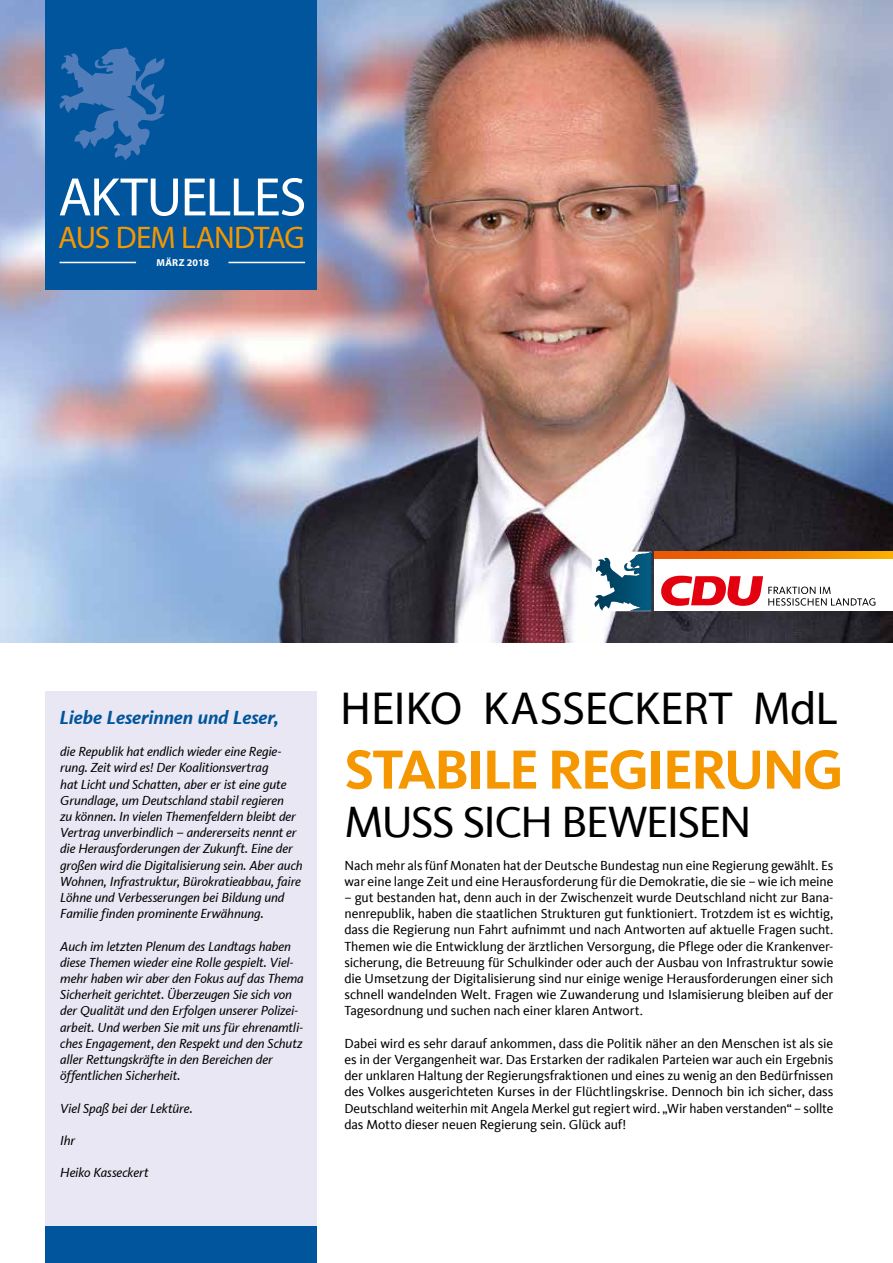
<style>
.page{position:relative;width:893px;height:1263px;background:#fff}
.page>*{position:absolute;margin:0;border:0;box-sizing:border-box;transform-origin:0 0}
.t1{font:700 57px "CDU Kievit Tab";letter-spacing:-.045em;color:#f49700}
.t2{font:54.75px "Myriad Pro";letter-spacing:-.03em;color:#fff}
.t3{font:46.5px "Myriad Pro";color:#000}
.t4{font:45px "CDU Kievit Tab";letter-spacing:-.045em;color:#000}
.t5{font:31.35px "Myriad Pro";letter-spacing:-.03em;color:#f49700}
.t6{font:italic 700 19.5px "CDU Kievit Tab";letter-spacing:-.005em;color:#00559d}
.t7{font:13.5px/16.2px "CDU Kievit Tab";letter-spacing:-.01em;color:#000;text-align:justify}
.t8{font:italic 13.5px/16.2px "CDU Kievit Tab";letter-spacing:-.01em;color:#000}
.t9{font:700 10.2px "Myriad Pro";letter-spacing:.02em;color:#fff}
</style>
<div class="page">
<img style="left:0;top:0;width:893px;height:643px">
<div style="left:46px;top:0;width:271px;height:289px;background:#00559d"></div>
<div style="left:46px;top:1226px;width:271px;height:37px;background:#00559d"></div>
<svg style="left:59px;top:47px;width:106px;height:113px"></svg>
<div style="left:46px;top:691px;width:271px;height:535px;background:#e8e7f3"></div>
<div style="left:655px;top:558px;width:238px;height:53px;background:#fff"></div>
<svg style="left:655px;top:552px;width:238px;height:6px"></svg>
<svg style="left:661px;top:576px;width:214px;height:30px"></svg>
<img style="left:593px;top:552px;width:58px;height:59px">
<hr style="left:60px;top:262px;width:76px;height:1px;background:#fff">
<hr style="left:228px;top:262px;width:77px;height:1px;background:#fff">
<h2 class="t2" style="left:58px;top:163px;width:250px">AKTUELLES</h2>
<h3 class="t5" style="left:58px;top:218px;width:248px">AUS DEM LANDTAG</h3>
<p class="t9" style="left:156px;top:256px;width:54px">MÄRZ 2018</p>
<h3 class="t6" style="left:60px;top:706px;width:221px">Liebe Leserinnen und Leser,</h3>
<p class="t8" style="left:60px;top:744px;width:244px">die Republik hat endlich wieder eine Regie&shy;rung. Zeit wird es! Der Koalitionsvertrag<br>hat Licht und Schatten, aber er ist eine gute Grundlage, um Deutschland stabil regieren<br>zu können. In vielen Themenfeldern bleibt der Vertrag unverbindlich – andererseits nennt er die Herausforderungen der Zukunft. Eine der großen wird die Digitalisierung sein. Aber auch Wohnen, Infrastruktur, Bürokratieabbau, faire Löhne und Verbesserungen bei Bildung und Familie finden prominente Erwähnung.</p>
<p class="t8" style="left:60px;top:938px;width:245px">Auch im letzten Plenum des Landtags haben diese Themen wieder eine Rolle gespielt. Viel&shy;mehr haben wir aber den Fokus auf das Thema Sicherheit gerichtet. Überzeugen Sie sich von der Qualität und den Erfolgen unserer Polizei&shy;arbeit. Und werben Sie mit uns für ehrenamtli&shy;ches Engagement, den Respekt und den Schutz aller Rettungskräfte in den Bereichen der öffentlichen Sicherheit.</p>
<p class="t8" style="left:60px;top:1100px;width:134px">Viel Spaß bei der Lektüre.</p>
<p class="t8" style="left:60px;top:1132px;width:17px">Ihr</p>
<p class="t8" style="left:60px;top:1165px;width:90px">Heiko Kasseckert</p>
<h3 class="t3" style="left:341px;top:679px;width:498px">HEIKO KASSECKERT MdL</h3>
<h1 class="t1" style="left:344px;top:736px;width:501px">STABILE REGIERUNG</h1>
<h3 class="t4" style="left:344px;top:797px;width:409px">MUSS SICH BEWEISEN</h3>
<p class="t7" style="left:344px;top:857px;width:491px">Nach mehr als fünf Monaten hat der Deutsche Bundestag nun eine Regierung gewählt. Es war eine lange Zeit und eine Herausforderung für die Demokratie, die sie – wie ich meine</p>
<p class="t7" style="left:344px;top:889px;width:491px">– gut bestanden hat, denn auch in der Zwischenzeit wurde Deutschland nicht zur Bana&shy;nenrepublik, haben die staatlichen Strukturen gut funktioniert. Trotzdem ist es wichtig, dass die Regierung nun Fahrt aufnimmt und nach Antworten auf aktuelle Fragen sucht.<br>Themen wie die Entwicklung der ärztlichen Versorgung, die Pflege oder die Krankenver&shy;sicherung, die Betreuung für Schulkinder oder auch der Ausbau von Infrastruktur sowie die Umsetzung der Digitalisierung sind nur einige wenige Herausforderungen einer sich schnell wandelnden Welt. Fragen wie Zuwanderung und Islamisierung bleiben auf der Tagesordnung und suchen nach einer klaren Antwort.</p>
<p class="t7" style="left:344px;top:1035px;width:490px">Dabei wird es sehr darauf ankommen, dass die Politik näher an den Menschen ist als sie es in der Vergangenheit war. Das Erstarken der radikalen Parteien war auch ein Ergebnis der unklaren Haltung der Regierungsfraktionen und eines zu wenig an den Bedürfnissen des Volkes ausgerichteten Kurses in der Flüchtlingskrise. Dennoch bin ich sicher, dass Deutschland weiterhin mit Angela Merkel gut regiert wird. „Wir haben verstanden“ – sollte das Motto dieser neuen Regierung sein. Glück auf!</p>
</div>
